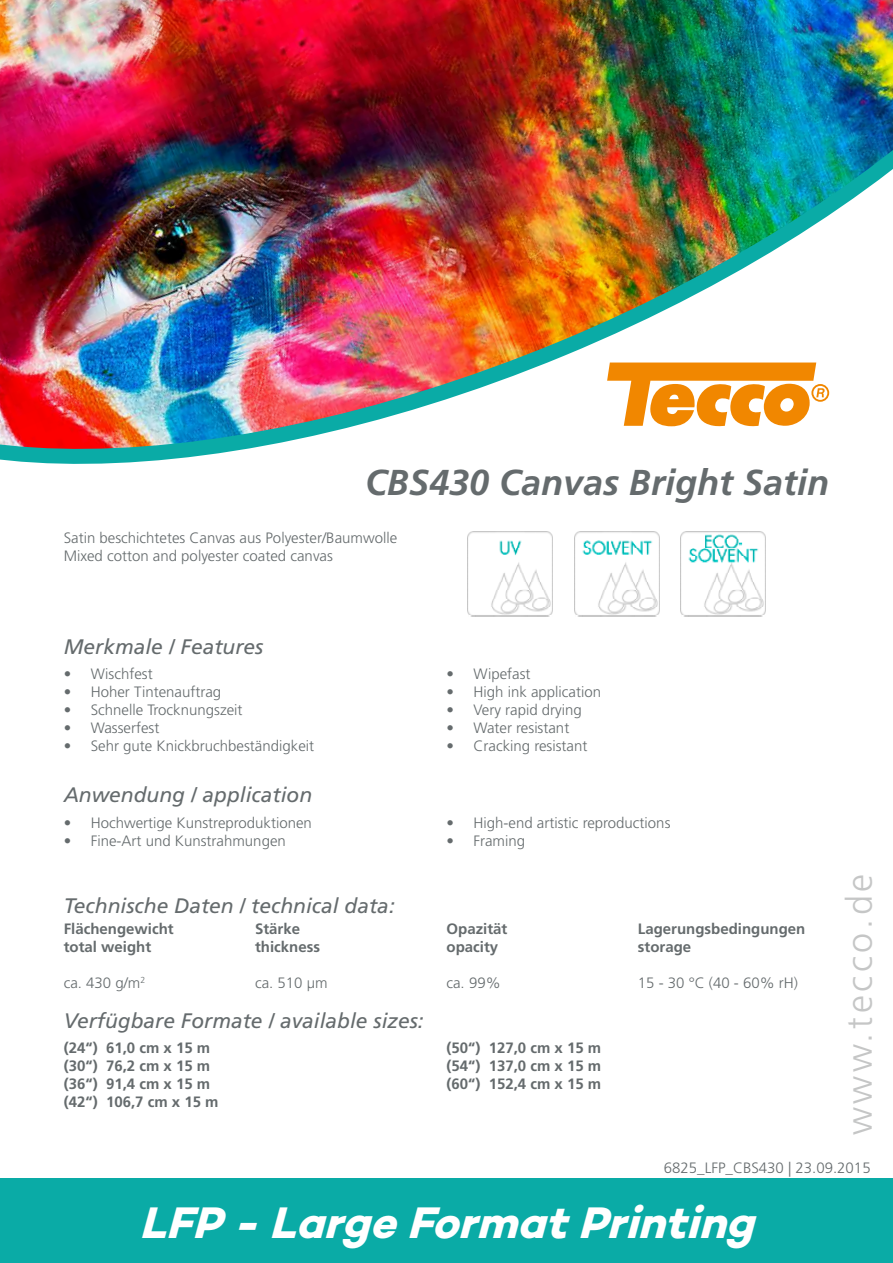
<style>
.page{position:relative;width:893px;height:1263px;background:#fff}
.page>*{position:absolute;margin:0;border:0;box-sizing:border-box;transform-origin:0 0}
.t1{font:italic 45px "Campton Bold DEMO";color:#fff}
.t2{font:italic 700 36px "Frutiger LT Std";color:#656b6d}
.t3{font:300 36px "Frutiger LT Std";letter-spacing:.1em;color:#c5c6c6}
.t4{font:italic 21px "Frutiger LT Std";color:#656b6d}
.t5{font:300 15px/18px "Frutiger LT Std";color:#656b6d}
.t6{font:700 15px/18px "Frutiger LT Std";color:#656b6d}
</style>
<div class="page">
<div style="left:0;top:1178px;width:893px;height:85px;background:#0aaba6"></div>
<img style="left:680px;top:531px;width:85px;height:86px">
<img style="left:574px;top:531px;width:85px;height:86px">
<img style="left:468px;top:531px;width:85px;height:86px">
<img style="left:0;top:0;width:893px;height:464px">
<h2 class="t2" style="left:365px;top:461px;width:466px">CBS430 Canvas Bright Satin</h2>
<p class="t5" style="left:64px;top:529px;width:335px">Satin beschichtetes Canvas aus Polyester/Baumwolle<br>Mixed cotton and polyester coated canvas</p>
<h3 class="t4" style="left:64px;top:634px;width:201px">Merkmale / Features</h3>
<p class="t5" style="left:64px;top:665px;width:91px">• Wischfest</p>
<p class="t5" style="left:64px;top:683px;width:159px">• Hoher Tintenauftrag</p>
<p class="t5" style="left:64px;top:701px;width:180px">• Schnelle Trocknungszeit</p>
<p class="t5" style="left:64px;top:719px;width:97px">• Wasserfest</p>
<p class="t5" style="left:64px;top:737px;width:252px">• Sehr gute Knickbruchbeständigkeit</p>
<h3 class="t4" style="left:64px;top:783px;width:250px">Anwendung / application</h3>
<p class="t5" style="left:64px;top:814px;width:250px">• Hochwertige Kunstreproduktionen</p>
<p class="t5" style="left:64px;top:832px;width:224px">• Fine-Art und Kunstrahmungen</p>
<h3 class="t4" style="left:64px;top:893px;width:333px">Technische Daten / technical data:</h3>
<p class="t6" style="left:64px;top:920px;width:112px">Flächengewicht total weight</p>
<p class="t5" style="left:64px;top:974px;width:83px">ca. 430 g/m<sup>2</sup></p>
<p class="t6" style="left:255px;top:920px;width:66px">Stärke thickness</p>
<p class="t5" style="left:255px;top:974px;width:74px">ca. 510 μm</p>
<h3 class="t4" style="left:64px;top:1008px;width:361px">Verfügbare Formate / available sizes:</h3>
<p class="t6" style="left:64px;top:1039px;width:156px">(24‘‘) 61,0 cm x 15 m (30‘‘) 76,2 cm x 15 m (36“) 91,4 cm x 15 m (42“) 106,7 cm x 15 m</p>
<p class="t5" style="left:446px;top:665px;width:86px">• Wipefast</p>
<p class="t5" style="left:446px;top:683px;width:156px">• High ink application</p>
<p class="t5" style="left:446px;top:701px;width:137px">• Very rapid drying</p>
<p class="t5" style="left:446px;top:719px;width:124px">• Water resistant</p>
<p class="t5" style="left:446px;top:737px;width:142px">• Cracking resistant</p>
<p class="t5" style="left:446px;top:814px;width:225px">• High-end artistic reproductions</p>
<p class="t5" style="left:446px;top:832px;width:80px">• Framing</p>
<p class="t6" style="left:446px;top:920px;width:62px">Opazität opacity</p>
<p class="t5" style="left:446px;top:974px;width:56px">ca. 99%</p>
<p class="t6" style="left:446px;top:1039px;width:156px;text-align:justify">(50“) 127,0 cm x 15 m (54“) 137,0 cm x 15 m (60“) 152,4 cm x 15 m</p>
<p class="t6" style="left:638px;top:920px;width:169px">Lagerungsbedingungen storage</p>
<p class="t5" style="left:638px;top:974px;width:162px">15 - 30 °C (40 - 60% rH)</p>
<h2 class="t3" style="left:839px;top:1135px;width:263px;rotate:-90deg">www.tecco.de</h2>
<p class="t5" style="left:664px;top:1159px;width:208px">6825_LFP_CBS430 | 23.09.2015</p>
<h1 class="t1" style="left:140px;top:1197px;width:629px">LFP -LargeFormatPrinting</h1>
</div>
